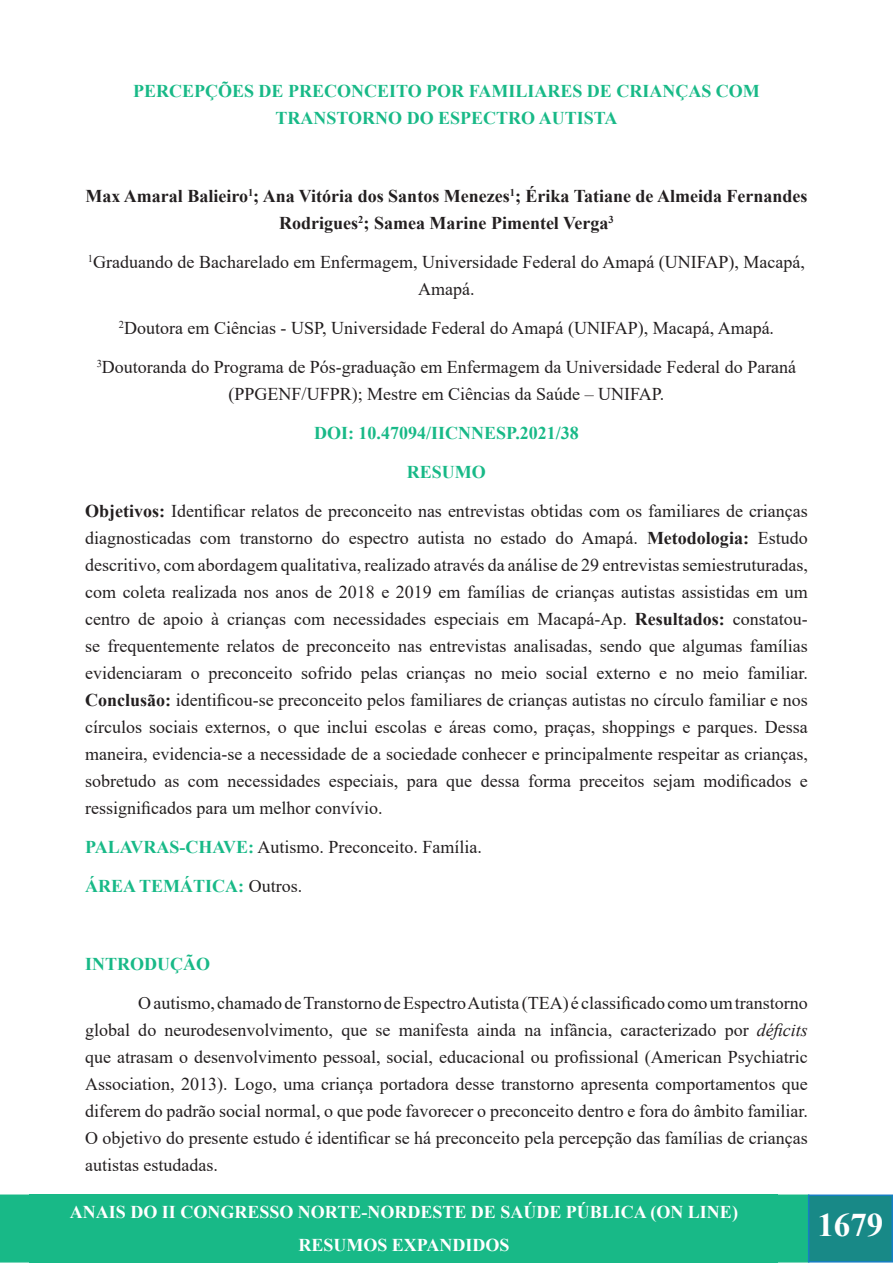
<style>
.page{position:relative;width:893px;height:1263px;background:#fff}
.page>*{position:absolute;margin:0;border:0;box-sizing:border-box;transform-origin:0 0}
.t1{font:700 33px "Times New Roman";color:#fff}
.t2{font:18px/27px "Times New Roman";color:#231f20;text-align:center}
.t3{font:700 18px/27px "Times New Roman";color:#18b987;text-align:center}
.t4{font:700 18px/27px "Times New Roman";color:#231f20;text-align:center}
.t5{font:700 18px/33px "Times New Roman";color:#fff;text-align:center}
.s1{font-weight:700}
.s2{font-weight:700;color:#18b987}
.s3{font-weight:400;color:#231f20}
.s4{font-style:italic}
</style>
<div class="page">
<div style="left:0;top:1194px;width:808px;height:68px;background:#18b987"></div>
<div style="left:809px;top:1195px;width:83px;height:67px;background:#188987"></div>
<div style="left:808px;top:1194px;width:85px;height:68px;border:2px solid #167ec4"></div>
<div style="left:30px;top:1194px;width:748px;height:68px;background:#18b987"></div>
<p class="t3" style="left:133px;top:77px;width:628px">PERCEPÇÕES DE PRECONCEITO POR FAMILIARES DE CRIANÇAS COM<br>TRANSTORNO DO ESPECTRO AUTISTA</p>
<p class="t4" style="left:85px;top:182px;width:724px">Max Amaral Balieiro<sup>1</sup>; Ana Vitória dos Santos Menezes<sup>1</sup>; Érika Tatiane de Almeida Fernandes<br>Rodrigues<sup>2</sup>; Samea Marine Pimentel Verga<sup>3</sup></p>
<p class="t2" style="left:88px;top:248px;width:719px"><sup>1</sup>Graduando de Bacharelado em Enfermagem, Universidade Federal do Amapá (UNIFAP), Macapá,<br>Amapá.</p>
<p class="t2" style="left:119px;top:314px;width:657px"><sup>2</sup>Doutora em Ciências - USP, Universidade Federal do Amapá (UNIFAP), Macapá, Amapá.</p>
<p class="t2" style="left:97px;top:353px;width:701px"><sup>3</sup>Doutoranda do Programa de Pós-graduação em Enfermagem da Universidade Federal do Paraná (PPGENF/UFPR); Mestre em Ciências da Saúde – UNIFAP.</p>
<p class="t3" style="left:314px;top:419px;width:266px">DOI: 10.47094/IICNNESP.2021/38</p>
<p class="t3" style="left:407px;top:458px;width:81px">RESUMO</p>
<p class="t2" style="left:85px;top:497px;width:724px;text-align:justify"><span class="s1">Objetivos:</span> Identificar relatos de preconceito nas entrevistas obtidas com os familiares de crianças diagnosticadas com transtorno do espectro autista no estado do Amapá. <span class="s1">Metodologia:</span> Estudo descritivo, com abordagem qualitativa, realizado através da análise de 29 entrevistas semiestruturadas, com coleta realizada nos anos de 2018 e 2019 em famílias de crianças autistas assistidas em um centro de apoio à crianças com necessidades especiais em Macapá-Ap. <span class="s1">Resultados:</span> constatou&shy;se frequentemente relatos de preconceito nas entrevistas analisadas, sendo que algumas famílias evidenciaram o preconceito sofrido pelas crianças no meio social externo e no meio familiar.<br><span class="s1">Conclusão:</span> identificou-se preconceito pelos familiares de crianças autistas no círculo familiar e nos círculos sociais externos, o que inclui escolas e áreas como, praças, shoppings e parques. Dessa maneira, evidencia-se a necessidade de a sociedade conhecer e principalmente respeitar as crianças, sobretudo as com necessidades especiais, para que dessa forma preceitos sejam modificados e ressignificados para um melhor convívio.</p>
<p class="t2" style="left:85px;top:833px;width:399px"><span class="s2">PALAVRAS-CHAVE:</span> Autismo. Preconceito. Família.</p>
<p class="t3" style="left:85px;top:872px;width:219px">ÁREA TEMÁTICA: <span class="s3">Outros.</span></p>
<p class="t3" style="left:85px;top:950px;width:126px">INTRODUÇÃO</p>
<p class="t2" style="left:85px;top:989px;width:724px;text-align:justify;text-indent:53px">O autismo, chamado de Transtorno de Espectro Autista (TEA) é classificado como um transtorno global do neurodesenvolvimento, que se manifesta ainda na infância, caracterizado por <span class="s4">déficits </span>que atrasam o desenvolvimento pessoal, social, educacional ou profissional (American Psychiatric Association, 2013). Logo, uma criança portadora desse transtorno apresenta comportamentos que diferem do padrão social normal, o que pode favorecer o preconceito dentro e fora do âmbito familiar.<br>O objetivo do presente estudo é identificar se há preconceito pela percepção das famílias de crianças autistas estudadas.</p>
<p class="t5" style="left:70px;top:1195px;width:669px">ANAIS DO II CONGRESSO NORTE-NORDESTE DE SAÚDE PÚBLICA (ON LINE)<br>RESUMOS EXPANDIDOS</p>
<h1 class="t1" style="left:817px;top:1201px;width:67px">1679</h1>
</div>
